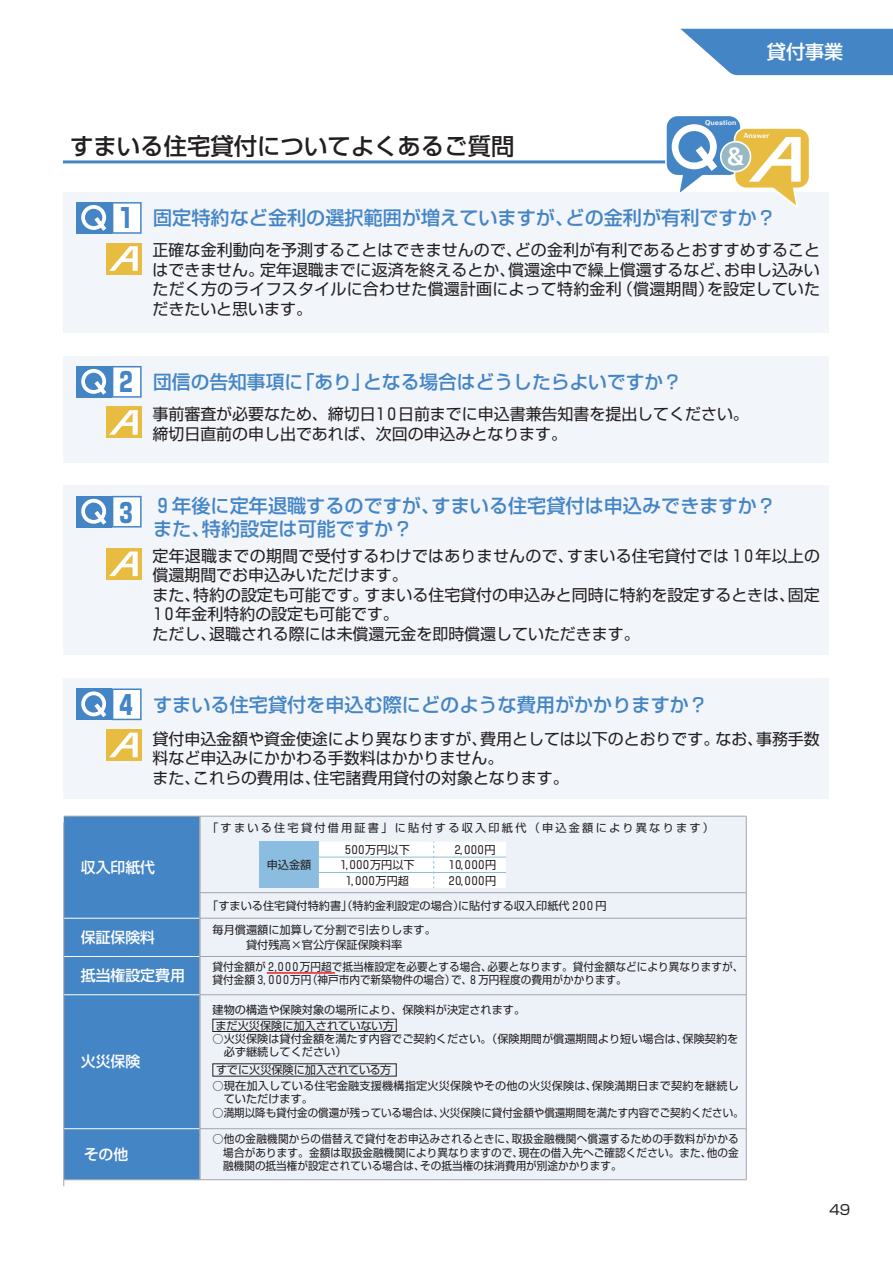
<style>
.page{position:relative;width:893px;height:1263px;background:#fff}
.page>*{position:absolute;margin:0;border:0;box-sizing:border-box;transform-origin:0 0}
.t1{font:500 23.4px "Shin Go";color:#231f20}
.t2{font:700 22.65px "Kakumin Pro";color:#fff}
.t3{font:500 19.2px/23px "Shin Go";color:#4485c6}
.t4{font:500 19.2px "Shin Go";color:#fff}
.t5{font:500 18.75px "Shin Go";color:#4485c6}
.t6{font:15.9px/19.5px "Shin Go";color:#231f20}
.t7{font:500 14.85px "Shin Go";color:#fff}
.t8{font:13.8px "Shin Go";color:#231f20}
.t9{font:11.1px/13.5px "Shin Go";color:#231f20}
.t10{font:11.1px/13.5px "Shin Go";color:#231f20;scale:.95 1}
.t11{font:11.1px "Shin Go";letter-spacing:.2em;color:#231f20}
.t12{font:11.1px/15.8px "Shin Go";letter-spacing:-.15em;color:#231f20;text-align:center}
.t13{font:11.1px/15.8px "Shin Go";letter-spacing:-.4em;color:#231f20}
.t14{font:11.1px "Shin Go";letter-spacing:-.075em;color:#231f20}
.t15{font:700 6.45px "Kakumin Pro";color:#fff}
.s1{font-weight:700;font-size:26.55px}
</style>
<div class="page">
<svg style="left:680px;top:29px;width:213px;height:46px"></svg>
<div style="left:64px;top:192px;width:765px;height:140px;background:#f2f5fa"></div>
<div style="left:64px;top:356px;width:765px;height:106px;background:#f2f5fa"></div>
<div style="left:64px;top:486px;width:765px;height:169px;background:#f2f5fa"></div>
<div style="left:64px;top:678px;width:765px;height:121px;background:#f2f5fa"></div>
<div style="left:64px;top:817px;width:136px;height:362px;background:#4485c6"></div>
<div style="left:201px;top:817px;width:545px;height:362px;background:#edf2f9"></div>
<hr style="left:64px;top:816px;width:136px;height:1px;background:#a4a5a9">
<hr style="left:200px;top:816px;width:546px;height:1px;background:#a4a5a9">
<hr style="left:200px;top:892px;width:546px;height:1px;background:#a4a5a9">
<hr style="left:64px;top:918px;width:136px;height:1px;background:#fff">
<hr style="left:200px;top:918px;width:546px;height:1px;background:#a4a5a9">
<hr style="left:64px;top:956px;width:136px;height:1px;background:#fff">
<hr style="left:200px;top:956px;width:546px;height:1px;background:#a4a5a9">
<hr style="left:64px;top:994px;width:136px;height:1px;background:#fff">
<hr style="left:200px;top:994px;width:546px;height:1px;background:#a4a5a9">
<hr style="left:64px;top:1128px;width:136px;height:1px;background:#fff">
<hr style="left:200px;top:1128px;width:546px;height:1px;background:#a4a5a9">
<hr style="left:64px;top:1179px;width:136px;height:1px;background:#a4a5a9">
<hr style="left:200px;top:1179px;width:546px;height:1px;background:#a4a5a9">
<hr style="left:63px;top:160px;width:622px;height:3px;background:#4485c6">
<div style="left:665px;top:115px;width:77px;height:62px;border:3px solid #fff;border-radius:11px"></div>
<div style="left:667px;top:116px;width:73px;height:59px;background:#4485c6;border-radius:11px"></div>
<div style="left:734px;top:127px;width:76px;height:62px;border:3px solid #fff;border-radius:11px"></div>
<div style="left:735px;top:129px;width:74px;height:59px;background:#e7bc40;border-radius:11px"></div>
<div style="left:720px;top:141px;width:31px;height:31px;border:3px solid #fff;border-radius:50%"></div>
<div style="left:722px;top:143px;width:28px;height:28px;background:#96b9c3;border-radius:50%"></div>
<svg style="left:749px;top:137px;width:52px;height:70px"></svg>
<svg style="left:672px;top:124px;width:45px;height:70px"></svg>
<hr style="left:64px;top:822px;width:1px;height:364px;background:#a4a5a9">
<hr style="left:200px;top:816px;width:1px;height:364px;background:#a4a5a9">
<hr style="left:746px;top:816px;width:1px;height:364px;background:#a4a5a9">
<div style="left:77px;top:202px;width:35px;height:32px;background:#4485c6"></div>
<svg style="left:81px;top:205px;width:25px;height:26px"></svg>
<svg style="left:112px;top:202px;width:30px;height:32px"></svg>
<div style="left:106px;top:243px;width:36px;height:31px;background:#e7bc40"></div>
<svg style="left:109px;top:246px;width:29px;height:25px"></svg>
<div style="left:77px;top:366px;width:35px;height:32px;background:#4485c6"></div>
<svg style="left:81px;top:369px;width:25px;height:26px"></svg>
<svg style="left:112px;top:366px;width:30px;height:32px"></svg>
<div style="left:106px;top:407px;width:36px;height:31px;background:#e7bc40"></div>
<svg style="left:109px;top:410px;width:29px;height:25px"></svg>
<div style="left:106px;top:548px;width:36px;height:32px;background:#e7bc40"></div>
<svg style="left:109px;top:551px;width:29px;height:25px"></svg>
<div style="left:77px;top:496px;width:35px;height:31px;background:#4485c6"></div>
<svg style="left:81px;top:499px;width:25px;height:26px"></svg>
<svg style="left:112px;top:496px;width:30px;height:31px"></svg>
<div style="left:77px;top:688px;width:35px;height:32px;background:#4485c6"></div>
<svg style="left:81px;top:691px;width:25px;height:26px"></svg>
<svg style="left:112px;top:688px;width:30px;height:32px"></svg>
<div style="left:106px;top:729px;width:36px;height:32px;background:#e7bc40"></div>
<svg style="left:109px;top:733px;width:29px;height:24px"></svg>
<div style="left:213px;top:1019px;width:184px;height:13px;border:1px solid #231f20"></div>
<div style="left:259px;top:842px;width:60px;height:46px;background:#8bbde0"></div>
<svg style="left:319px;top:842px;width:187px;height:46px"></svg>
<hr style="left:267px;top:972px;width:68px;height:2px;background:#ee1d23">
<h1 class="t1" style="left:70px;top:131px;width:446px">すまいる住宅貸付についてよくあるご質問</h1>
<p class="t15" style="left:705px;top:118px;width:33px">Question</p>
<h3 class="t4" style="left:767px;top:39px;width:78px">貸付事業</h3>
<p class="t15" style="left:743px;top:131px;width:28px">Answer</p>
<h2 class="t2" style="left:727px;top:138px;width:20px">&amp;</h2>
<h3 class="t3" style="left:113px;top:206px;width:665px"><span class="s1">１</span> 固定特約など金利の選択範囲が増えていますが、どの金利が有利ですか？</h3>
<h3 class="t6" style="left:152px;top:240px;width:669px;text-align:justify">正確な金利動向を予測することはできませんので、どの金利が有利であるとおすすめすることはできません。定年退職までに返済を終えるとか、償還途中で繰上償還するなど、お申し込みいただく方のライフスタイルに合わせた償還計画によって特約金利（償還期間）を設定していただきたいと思います。</h3>
<h3 class="t5" style="left:113px;top:370px;width:571px"><span class="s1">２</span> 団信の告知事項に「あり」となる場合はどうしたらよいですか？</h3>
<h3 class="t6" style="left:153px;top:403px;width:598px">事前審査が必要なため、締切日１０日前までに申込書兼告知書を提出してください。締切日直前の申し出であれば、次回の申込みとなります。</h3>
<h3 class="t3" style="left:153px;top:493px;width:624px;text-indent:-40px"><span class="s1">３</span> ９年後に定年退職するのですが、すまいる住宅貸付は申込みできますか？また、特約設定は可能ですか？</h3>
<h3 class="t6" style="left:150px;top:545px;width:672px">定年退職までの期間で受付するわけではありませんので、すまいる住宅貸付では１０年以上の償還期間でお申込みいただけます。<br>また、特約の設定も可能です。すまいる住宅貸付の申込みと同時に特約を設定するときは、固定１０年金利特約の設定も可能です。<br>ただし、退職される際には未償還元金を即時償還していただきます。</h3>
<h3 class="t3" style="left:113px;top:692px;width:597px"><span class="s1">４</span> すまいる住宅貸付を申込む際にどのような費用がかかりますか？</h3>
<h3 class="t6" style="left:153px;top:728px;width:669px">貸付申込金額や資金使途により異なりますが、費用としては以下のとおりです。なお、事務手数料など申込みにかかわる手数料はかかりません。<br>また、これらの費用は、住宅諸費用貸付の対象となります。</h3>
<h3 class="t7" style="left:81px;top:857px;width:76px">収入印紙代</h3>
<p class="t11" style="left:207px;top:820px;width:508px">「すまいる住宅貸付借用証書」に貼付する収入印紙代（申込金額により異なります）</p>
<p class="t9" style="left:267px;top:857px;width:46px">申込金額</p>
<p class="t14" style="left:342px;top:842px;width:69px">５００万円以下</p>
<p class="t9" style="left:452px;top:842px;width:45px">２，０００円</p>
<p class="t12" style="left:338px;top:856px;width:79px">１，０００万円以下<br>１，０００万円超</p>
<p class="t13" style="left:446px;top:856px;width:52px">１０，０００円<br>２０，０００円</p>
<p class="t9" style="left:207px;top:898px;width:401px">「すまいる住宅貸付特約書」（特約金利設定の場合）に貼付する収入印紙代２００円</p>
<h3 class="t7" style="left:81px;top:928px;width:76px">保証保険料</h3>
<p class="t9" style="left:213px;top:922px;width:225px;line-height:14.9px">毎月償還額に加算して分割で引去りします。　　　貸付残高×官公庁保証保険料率</p>
<h3 class="t7" style="left:81px;top:966px;width:106px">抵当権設定費用</h3>
<p class="t10" style="left:213px;top:959px;width:560px">貸付金額が２，０００万円超で抵当権設定を必要とする場合、必要となります。貸付金額などにより異なりますが、貸付金額３，０００万円（神戸市内で新築物件の場合）で、８万円程度の費用がかかります。</p>
<h3 class="t7" style="left:81px;top:1052px;width:61px">火災保険</h3>
<h3 class="t7" style="left:84px;top:1144px;width:46px">その他</h3>
<p class="t9" style="left:213px;top:1001px;width:314px;line-height:15.8px">建物の構造や保険対象の場所により、保険料が決定されます。まだ火災保険に加入されていない方</p>
<p class="t9" style="left:216px;top:1062px;width:177px">すでに火災保険に加入されている方</p>
<p class="t9" style="left:213px;top:1031px;width:527px">○火災保険は貸付金額を満たす内容でご契約ください。（保険期間が償還期間より短い場合は、保険契約を　必ず継続してください）</p>
<p class="t9" style="left:213px;top:1078px;width:528px">○現在加入している住宅金融支援機構指定火災保険やその他の火災保険は、保険満期日まで契約を継続し　ていただけます。</p>
<p class="t9" style="left:213px;top:1105px;width:533px">○満期以降も貸付金の償還が残っている場合は、火災保険に貸付金額や償還期間を満たす内容でご契約ください。</p>
<p class="t9" style="left:213px;top:1132px;width:528px;text-align:justify">○他の金融機関からの借替えで貸付をお申込みされるときに、取扱金融機関へ償還するための手数料がかかる　場合があります。金額は取扱金融機関により異なりますので、現在の借入先へご確認ください。また、他の金　融機関の抵当権が設定されている場合は、その抵当権の抹消費用が別途かかります。</p>
<p class="t8" style="left:829px;top:1201px;width:22px">49</p>
</div>
